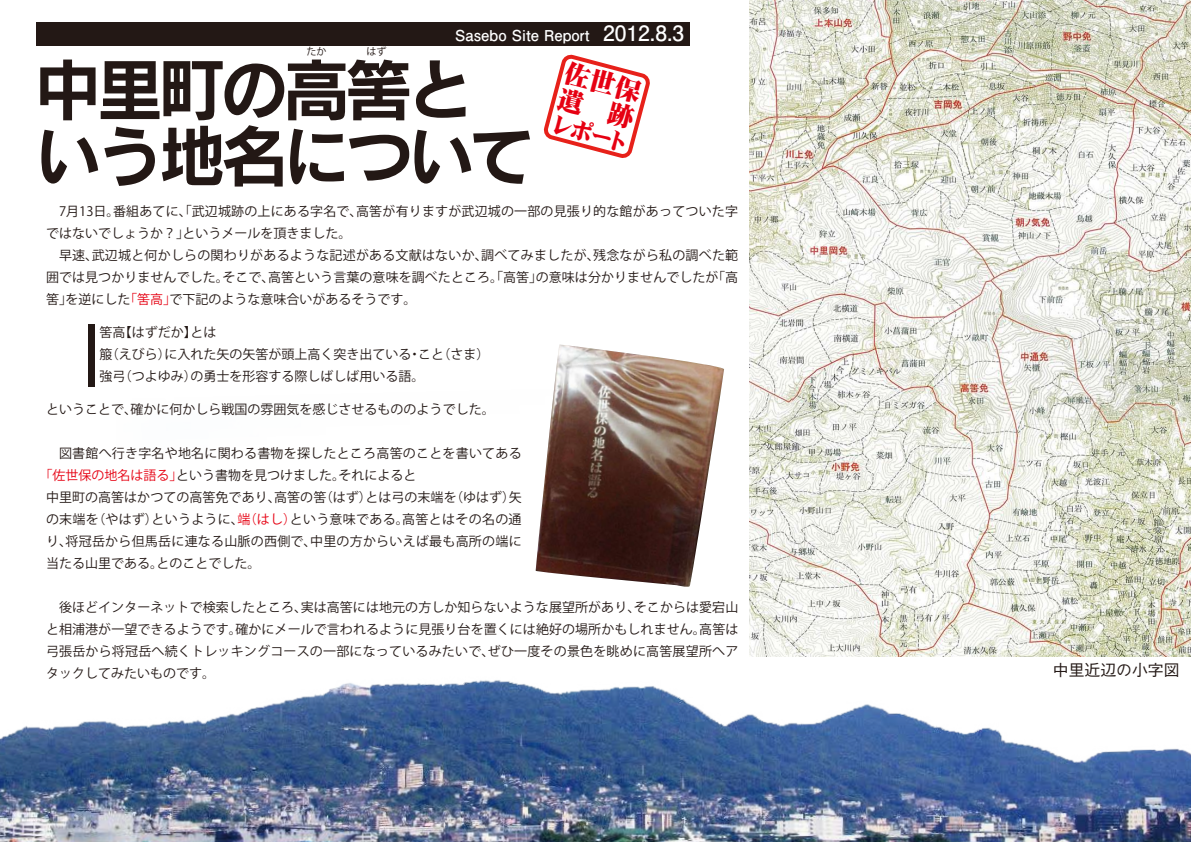
<style>
.page{position:relative;width:1191px;height:842px;background:#fff}
.page>*{position:absolute;margin:0;border:0;box-sizing:border-box;transform-origin:0 0}
.t1{font:67.6px/66.2px "Rodin Pro B";letter-spacing:-.08em;color:#231815}
.t2{font:26.1px/27px "DF Mincho Std W12";color:#e60012}
.t3{font:22.8px "DF Mincho Std W12";color:#e60012}
.t4{font:500 15.8px "Gothic BBB Pro";color:#231815}
.t5{font:700 15px "Futo Go B101 Pro";color:#fff}
.t6{font:13px/22px "Koz Go Pro";letter-spacing:.005em;color:#231815}
.t7{font:10px "Koz Go Pro";color:#231815}
.s1{font-size:21px}
.s2{color:#e60012}
</style>
<div class="page">
<img style="left:0;top:324px;width:1191px;height:518px">
<div style="left:36px;top:22px;width:653px;height:23px;background:#231815"></div>
<svg style="left:543px;top:54px;width:107px;height:103px"></svg>
<img style="left:749px;top:0;width:442px;height:657px">
<div style="left:88px;top:325px;width:7px;height:62px;background:#231815"></div>
<img style="left:535px;top:344px;width:189px;height:244px">
<p class="t5" style="left:455px;top:23px;width:230px">Sasebo Site Report <span class="s1">2012.8.3</span></p>
<h2 class="t2" style="left:569px;top:59px;width:80px;rotate:15deg">佐世保遺　跡</h2>
<p class="t7" style="left:306px;top:45px;width:81px">たか　　　　はず</p>
<h1 class="t1" style="left:34px;top:54px;width:504px">中里町の高筈という地名について</h1>
<h3 class="t3" style="left:555px;top:111px;width:80px;rotate:15deg">レポート</h3>
<p class="t6" style="left:46px;top:201px;width:693px">　7月13日。番組あてに、「武辺城跡の上にある字名で、高筈が有りますが武辺城の一部の見張り的な館があってついた字ではないでしょうか？」というメールを頂きました。<br>　早速、武辺城と何かしらの関わりがあるような記述がある文献はないか、調べてみましたが、残念ながら私の調べた範囲では見つかりませんでした。そこで、高筈という言葉の意味を調べたところ。「高筈」の意味は分かりませんでしたが「高筈」を逆にした<span class="s2">「筈高」</span>で下記のような意味合いがあるそうです。</p>
<p class="t6" style="left:99px;top:321px;width:392px">筈高【はずだか】とは<br>箙（えびら）に入れた矢の矢筈が頭上高く突き出ている・こと（さま）強弓（つよゆみ）の勇士を形容する際しばしば用いる語。</p>
<p class="t6" style="left:46px;top:399px;width:450px">ということで、確かに何かしら戦国の雰囲気を感じさせるもののようでした。</p>
<p class="t6" style="left:46px;top:443px;width:477px">　図書館へ行き字名や地名に関わる書物を探したところ高筈のことを書いてある</p>
<p class="t6" style="left:40px;top:465px;width:378px"><span class="s2">「佐世保の地名は語る」</span>という書物を見つけました。それによると</p>
<p class="t6" style="left:46px;top:487px;width:477px">中里町の高筈はかつての高筈免であり、高筈の筈（はず）とは弓の末端を（ゆはず）矢</p>
<p class="t6" style="left:46px;top:509px;width:477px">の末端を（やはず）というように、<span class="s2">端（はし）</span>という意味である。高筈とはその名の通</p>
<p class="t6" style="left:46px;top:531px;width:477px">り、将冠岳から但馬岳に連なる山脈の西側で、中里の方からいえば最も高所の端に</p>
<p class="t6" style="left:46px;top:553px;width:216px">当たる山里である。とのことでした。</p>
<p class="t6" style="left:46px;top:597px;width:694px;text-align:justify">　後ほどインターネットで検索したところ、実は高筈には地元の方しか知らないような展望所があり、そこからは愛宕山と相浦港が一望できるようです。確かにメールで言われるように見張り台を置くには絶好の場所かもしれません。高筈は弓張岳から将冠岳へ続くトレッキングコースの一部になっているみたいで、ぜひ一度その景色を眺めに高筈展望所へアタックしてみたいものです。</p>
<p class="t4" style="left:1053px;top:658px;width:128px">中里近辺の小字図</p>
</div>
